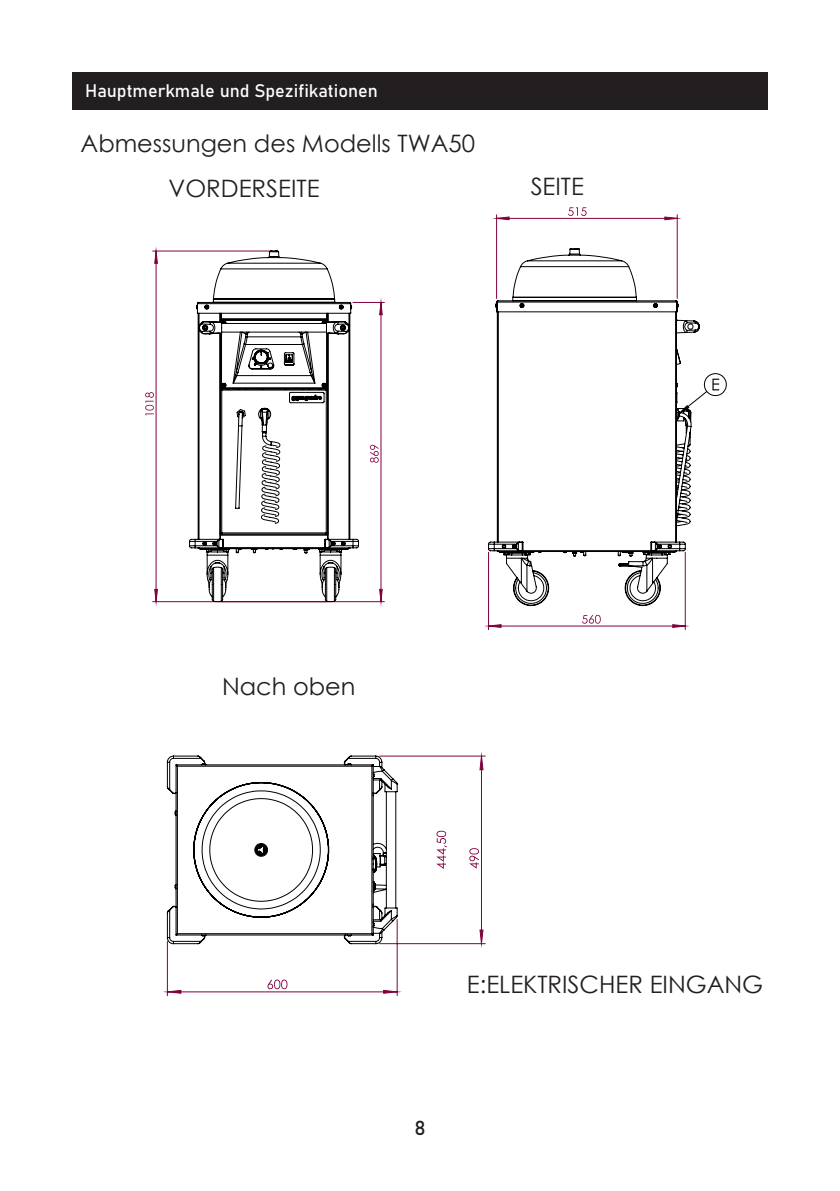
<style>
.page{position:relative;width:840px;height:1191px;background:#fff}
.page>*{position:absolute;margin:0;border:0;box-sizing:border-box;transform-origin:0 0}
.t1{font:24px "Century Gothic";color:#231f20}
.t2{font:20px "Bahnschrift";color:#231f20}
.Baslık{font:18px "Bahnschrift";color:#fff}
</style>
<div class="page">
<div style="left:72px;top:72px;width:695px;height:38px;background:#231f20"></div>
<hr style="left:221px;top:601px;width:163px;height:1px;background:#800040">
<hr style="left:352px;top:302px;width:32px;height:1px;background:#800040">
<hr style="left:153px;top:601px;width:174px;height:1px;background:#800040">
<hr style="left:153px;top:251px;width:116px;height:1px;background:#800040">
<hr style="left:839px;top:218px;width:1px;height:407px;background:#bfbfbf">
<hr style="left:127px;top:218px;width:276px;height:1px;background:#bfbfbf">
<hr style="left:127px;top:218px;width:1px;height:407px;background:#bfbfbf">
<hr style="left:127px;top:860px;width:276px;height:1px;background:#bfbfbf">
<hr style="left:127px;top:843px;width:276px;height:1px;background:#bfbfbf">
<svg style="left:370px;top:302px;width:12px;height:299px"></svg>
<svg style="left:145px;top:251px;width:12px;height:350px"></svg>
<svg style="left:188px;top:250px;width:171px;height:352px"></svg>
<hr style="left:684px;top:552px;width:1px;height:77px;background:#800040">
<hr style="left:488px;top:552px;width:1px;height:77px;background:#800040">
<hr style="left:676px;top:215px;width:1px;height:83px;background:#800040">
<hr style="left:496px;top:215px;width:1px;height:83px;background:#800040">
<svg style="left:700px;top:373px;width:26px;height:25px"></svg>
<svg style="left:489px;top:615px;width:196px;height:12px"></svg>
<svg style="left:496px;top:207px;width:180px;height:13px"></svg>
<svg style="left:488px;top:247px;width:212px;height:359px"></svg>
<svg style="left:166px;top:756px;width:317px;height:238px"></svg>
<hr style="left:396px;top:919px;width:1px;height:76px;background:#800040">
<hr style="left:167px;top:941px;width:1px;height:54px;background:#800040">
<hr style="left:379px;top:943px;width:106px;height:1px;background:#800040">
<hr style="left:379px;top:755px;width:106px;height:1px;background:#800040">
<svg style="left:167px;top:979px;width:230px;height:14px"></svg>
<svg style="left:469px;top:756px;width:13px;height:187px"></svg>
<svg style="left:166px;top:755px;width:232px;height:189px"></svg>
<p class="Baslık" style="left:85px;top:77px;width:294px">Hauptmerkmale und Spezifikationen</p>
<p class="t1" style="left:81px;top:126px;width:396px">Abmessungen des Modells TWA50</p>
<p class="t1" style="left:168px;top:171px;width:152px">VORDERSEITE</p>
<p class="t1" style="left:530px;top:170px;width:55px">SEITE</p>
<p class="t1" style="left:222px;top:670px;width:135px">Nach oben</p>
<p class="t1" style="left:466px;top:967px;width:298px">E:ELEKTRISCHER EINGANG</p>
<p class="t2" style="left:414px;top:1112px;width:13px">8</p>
</div>
